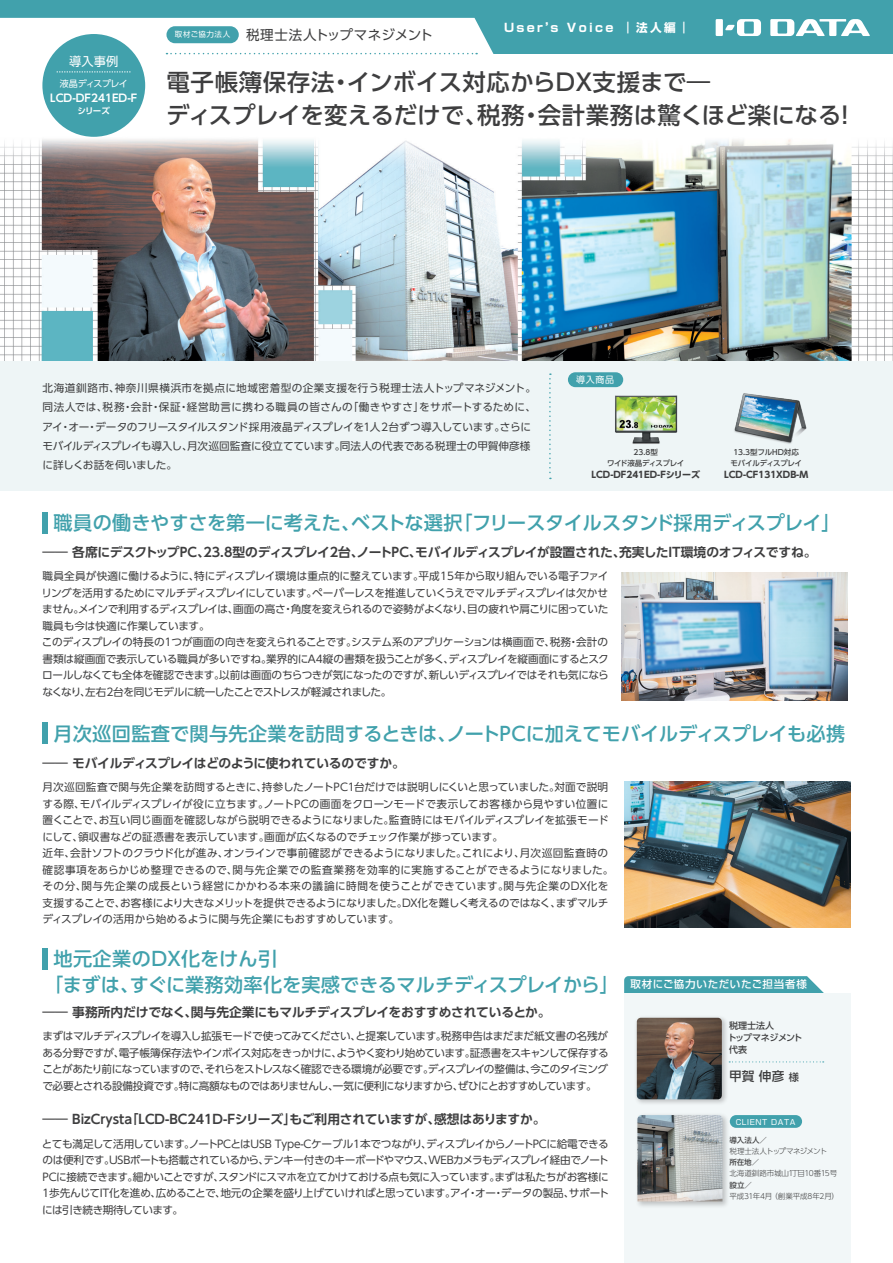
<style>
.page{position:relative;width:893px;height:1263px;background:#fff}
.page>*{position:absolute;margin:0;border:0;box-sizing:border-box;transform-origin:0 0}
.t1{font:500 23.4px/33px "UD Shin Go Pro";letter-spacing:.005em;color:#3e3e3f}
.t2{font:500 19.2px/25.5px "UD Shin Go Pro";color:#41a1ac}
.t3{font:13.5px "UD Shin Go Pro";letter-spacing:.01em;color:#3e3e3f}
.t4{font:700 12.75px "UD Shin Go Pro De";letter-spacing:-.015em;color:#3e3e3f}
.t5{font:500 12.75px "UD Shin Go Pro";color:#3e3e3f}
.t6{font:12.3px "UD Shin Go Pro";color:#fff}
.t7{font:700 11.7px "Shin Go Pro";letter-spacing:.2em;color:#fff}
.t8{font:10.65px/16.5px "UD Shin Go Pro";letter-spacing:-.015em;color:#3e3e3f;text-align:justify}
.t9{font:10.65px/16.5px "UD Shin Go Pro";letter-spacing:.005em;color:#3e3e3f}
.t10{font:700 10.65px "UD Shin Go Pro De";color:#fff}
.t11{font:500 10.5px "Shin Go Pro";letter-spacing:.06em;color:#fff}
.t12{font:700 9px "UD Shin Go Pro";color:#3e3e3f}
.t13{font:500 9px/12px "UD Shin Go Pro";letter-spacing:-.02em;color:#3e3e3f}
.t14{font:9px "UD Shin Go Pro";letter-spacing:-.065em;color:#fff}
.t15{font:9px "UD Shin Go Pro";letter-spacing:-.03em;color:#fff}
.t16{font:700 8.4px "UD Shin Go Pro De";color:#fff}
.t17{font:300 7.5px "UD Shin Go Pro";letter-spacing:-.03em;color:#3e3e3f}
.t18{font:500 7.5px/10.6px "UD Shin Go Pro";letter-spacing:-.025em;color:#3e3e3f;text-align:center}
.t19{font:500 7.5px/10.6px "UD Shin Go Pro";letter-spacing:-.055em;color:#3e3e3f;text-align:center}
.t20{font:300 7.5px "UD Shin Go Pro";letter-spacing:-.095em;color:#3e3e3f}
.t21{font:7.5px "Shin Go Pro";letter-spacing:.08em;color:#fff}
.s1{font-size:10.2px}
</style>
<div class="page">
<div style="left:0;top:0;width:893px;height:54px;background:#41a1ac"></div>
<div style="left:716px;top:19px;width:7px;height:17px;background:#fff"></div>
<svg style="left:725px;top:19px;width:36px;height:17px"></svg>
<svg style="left:770px;top:19px;width:100px;height:17px"></svg>
<img style="left:0;top:136px;width:893px;height:225px">
<div style="left:0;top:361px;width:893px;height:130px;background:#eef5f6"></div>
<div style="left:0;top:18px;width:494px;height:40px;background:#fff"></div>
<div style="left:166px;top:26px;width:73px;height:17px;background:#41a1ac;border-radius:9px"></div>
<div style="left:42px;top:34px;width:103px;height:103px;background:#41a1ac;border-radius:50%"></div>
<svg style="left:57px;top:72px;width:74px;height:1px"></svg>
<svg style="left:549px;top:373px;width:2px;height:106px"></svg>
<div style="left:568px;top:372px;width:55px;height:15px;background:#41a1ac;border-radius:7px"></div>
<div style="left:43px;top:512px;width:5px;height:21px;background:#41a1ac"></div>
<div style="left:43px;top:723px;width:5px;height:21px;background:#41a1ac"></div>
<svg style="left:624px;top:976px;width:200px;height:17px;background:#4ba5b0"></svg>
<div style="left:624px;top:993px;width:226px;height:270px;background:#f2f7f8"></div>
<div style="left:43px;top:948px;width:5px;height:21px;background:#41a1ac"></div>
<svg style="left:730px;top:1061px;width:94px;height:1px"></svg>
<img style="left:636px;top:1017px;width:94px;height:87px">
<img style="left:637px;top:1018px;width:85px;height:81px">
<div style="left:730px;top:1115px;width:72px;height:13px;background:#41a1ac;border-radius:6px"></div>
<img style="left:637px;top:1115px;width:94px;height:91px">
<img style="left:637px;top:1115px;width:85px;height:86px">
<img style="left:615px;top:395px;width:63px;height:49px">
<img style="left:734px;top:393px;width:73px;height:51px">
<img style="left:621px;top:572px;width:227px;height:129px">
<img style="left:624px;top:782px;width:226px;height:145px">
<p class="t6" style="left:69px;top:51px;width:51px">導入事例</p>
<p class="t14" style="left:60px;top:76px;width:70px">液晶ディスプレイ</p>
<p class="t10" style="left:50px;top:89px;width:89px">LCD-DF241ED-F</p>
<p class="t16" style="left:78px;top:104px;width:34px">シリーズ</p>
<p class="t7" style="left:504px;top:18px;width:187px">User’s Voice ｜法人編｜</p>
<p class="t3" style="left:175px;top:24px;width:259px"><sup>取材ご協力法人</sup> 税理士法人トップマネジメント</p>
<h1 class="t1" style="left:166px;top:65px;width:692px">電子帳簿保存法・インボイス対応からDX支援まで―<br>ディスプレイを変えるだけで、税務・会計業務は驚くほど楽になる！</h1>
<p class="t9" style="left:43px;top:378px;width:495px;line-height:19.2px">北海道釧路市、神奈川県横浜市を拠点に地域密着型の企業支援を行う税理士法人トップマネジメント。同法人では、税務・会計・保証・経営助言に携わる職員の皆さんの「働きやすさ」をサポートするために、アイ・オー・データのフリースタイルスタンド採用液晶ディスプレイを1人2台ずつ導入しています。さらにモバイルディスプレイも導入し、月次巡回監査に役立てています。同法人の代表である税理士の甲賀伸彦様に詳しくお話を伺いました。</p>
<p class="t15" style="left:576px;top:373px;width:40px">導入商品</p>
<p class="t19" style="left:607px;top:447px;width:79px">23.8型<br>ワイド液晶ディスプレイ</p>
<p class="t12" style="left:591px;top:467px;width:110px">LCD-DF241ED-Fシリーズ</p>
<p class="t18" style="left:730px;top:447px;width:73px">13.3型フルHD対応モバイルディスプレイ</p>
<p class="t12" style="left:724px;top:467px;width:86px">LCD-CF131XDB-M</p>
<h2 class="t2" style="left:54px;top:509px;width:788px">職員の働きやすさを第一に考えた、ベストな選択「フリースタイルスタンド採用ディスプレイ」</h2>
<p class="t4" style="left:43px;top:542px;width:775px">―― 各席にデスクトップPC、23.8型のディスプレイ2台、ノートPC、モバイルディスプレイが設置された、充実したIT環境のオフィスですね。</p>
<p class="t8" style="left:42px;top:568px;width:569px;text-align:left">職員全員が快適に働けるように、特にディスプレイ環境は重点的に整えています。平成15年から取り組んでいる電子ファイリングを活用するためにマルチディスプレイにしています。ペーパーレスを推進していくうえでマルチディスプレイは欠かせません。メインで利用するディスプレイは、画面の高さ・角度を変えられるので姿勢がよくなり、目の疲れや肩こりに困っていた職員も今は快適に作業しています。<br>このディスプレイの特長の１つが画面の向きを変えられることです。システム系のアプリケーションは横画面で、税務・会計の書類は縦画面で表示している職員が多いですね。業界的にA4縦の書類を扱うことが多く、ディスプレイを縦画面にするとスクロールしなくても全体を確認できます。以前は画面のちらつきが気になったのですが、新しいディスプレイではそれも気にならなくなり、左右2台を同じモデルに統一したことでストレスが軽減されました。</p>
<h2 class="t2" style="left:54px;top:720px;width:793px">月次巡回監査で関与先企業を訪問するときは、ノートPCに加えてモバイルディスプレイも必携</h2>
<p class="t4" style="left:43px;top:753px;width:364px">―― モバイルディスプレイはどのように使われているのですか。</p>
<p class="t9" style="left:43px;top:779px;width:573px">月次巡回監査で関与先企業を訪問するときに、持参したノートPC1台だけでは説明しにくいと思っていました。対面で説明する際、モバイルディスプレイが役に立ちます。ノートPCの画面をクローンモードで表示してお客様から見やすい位置に置くことで、お互い同じ画面を確認しながら説明できるようになりました。監査時にはモバイルディスプレイを拡張モードにして、領収書などの証憑書を表示しています。画面が広くなるのでチェック作業が捗っています。<br>近年、会計ソフトのクラウド化が進み、オンラインで事前確認ができるようになりました。これにより、月次巡回監査時の確認事項をあらかじめ整理できるので、関与先企業での監査業務を効率的に実施することができるようになりました。その分、関与先企業の成長という経営にかかわる本来の議論に時間を使うことができています。関与先企業のDX化を支援することで、お客様により大きなメリットを提供できるようになりました。DX化を難しく考えるのではなく、まずマルチディスプレイの活用から始めるように関与先企業にもおすすめしています。</p>
<h2 class="t2" style="left:44px;top:945px;width:576px;text-indent:10px">地元企業のDX化をけん引<br>「まずは、すぐに業務効率化を実感できるマルチディスプレイから」</h2>
<p class="t4" style="left:43px;top:1002px;width:510px">―― 事務所内だけでなく、関与先企業にもマルチディスプレイをおすすめされているとか。</p>
<p class="t8" style="left:43px;top:1028px;width:568px">まずはマルチディスプレイを導入し拡張モードで使ってみてください、と提案しています。税務申告はまだまだ紙文書の名残がある分野ですが、電子帳簿保存法やインボイス対応をきっかけに、ようやく変わり始めています。証憑書をスキャンして保存することがあたり前になっていますので、それらをストレスなく確認できる環境が必要です。ディスプレイの整備は、今このタイミングで必要とされる設備投資です。特に高額なものではありませんし、一気に便利になりますから、ぜひにとおすすめしています。</p>
<p class="t4" style="left:43px;top:1109px;width:504px">―― BizCrysta「LCD-BC241D-Fシリーズ」もご利用されていますが、感想はありますか。</p>
<p class="t8" style="left:41px;top:1135px;width:570px">とても満足して活用しています。ノートPCとはUSB Type-Cケーブル1本でつながり、ディスプレイからノートPCに給電できるのは便利です。USBポートも搭載されているから、テンキー付きのキーボードやマウス、WEBカメラもディスプレイ経由でノートPCに接続できます。細かいことですが、スタンドにスマホを立てかけておける点も気に入っています。まずは私たちがお客様に１歩先んじてIT化を進め、広めることで、地元の企業を盛り上げていければと思っています。アイ・オー・データの製品、サポートには引き続き期待しています。</p>
<p class="t11" style="left:630px;top:976px;width:178px">取材にご協力いただいたご担当者様</p>
<p class="t13" style="left:728px;top:1020px;width:76px">税理士法人<br>トップマネジメント代表</p>
<p class="t5" style="left:729px;top:1066px;width:71px">甲賀 伸彦<span class="s1">様</span></p>
<p class="t21" style="left:736px;top:1115px;width:61px">CLIENT DATA</p>
<p class="t18" style="left:729px;top:1134px;width:39px">導入法人／</p>
<p class="t20" style="left:729px;top:1145px;width:99px">税理士法人トップマネジメント</p>
<p class="t18" style="left:729px;top:1156px;width:31px">所在地／</p>
<p class="t17" style="left:729px;top:1167px;width:109px">北海道釧路市城山1丁目10番15号</p>
<p class="t18" style="left:729px;top:1179px;width:24px">設立／</p>
<p class="t17" style="left:729px;top:1190px;width:111px">平成31年4月 （創業平成8年2月）</p>
</div>
